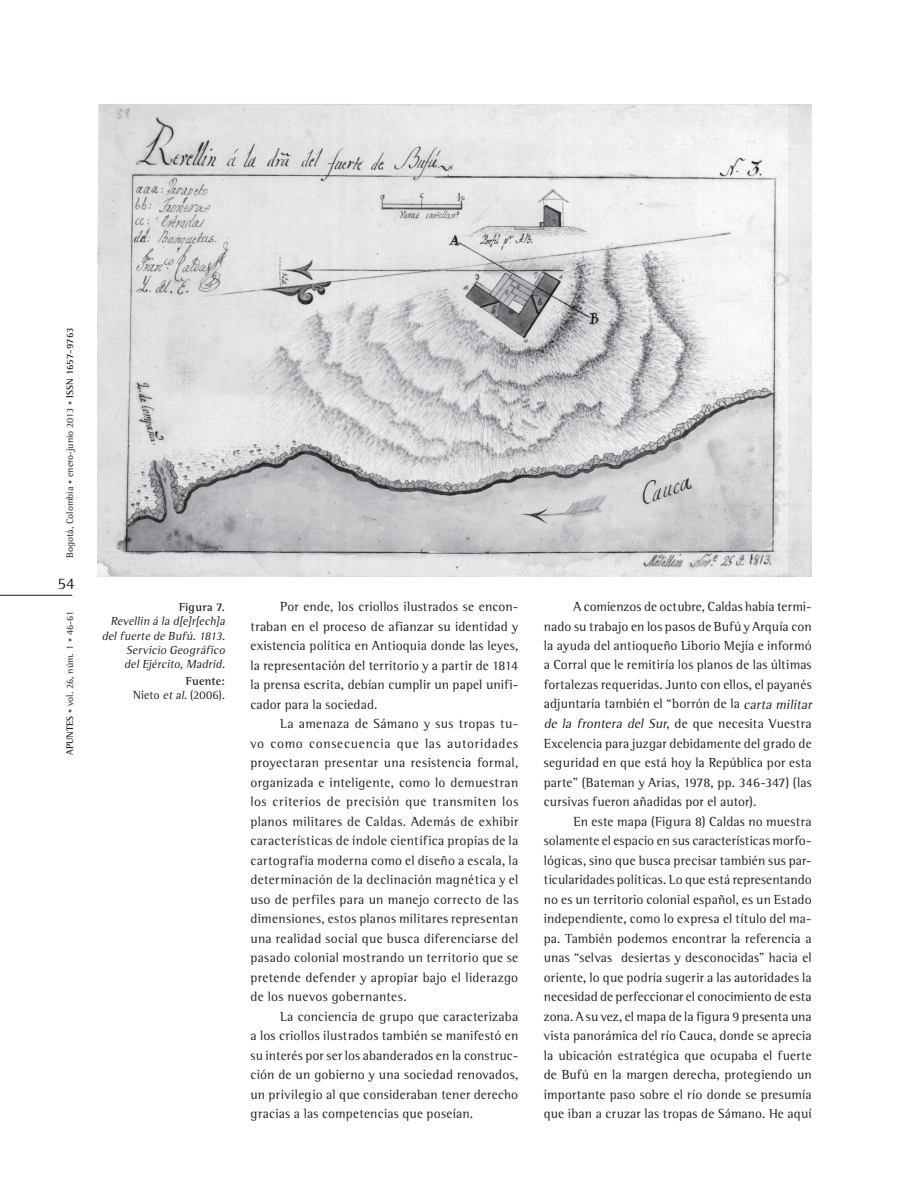
<style>
.page{position:relative;width:918px;height:1188px;background:#fff}
.page>*{position:absolute;margin:0;border:0;box-sizing:border-box;transform-origin:0 0}
.t1{font:16.5px "Agfa Rotis Semi Serif";color:#231f20}
.t2{font:13.5px/19.5px "Agfa Rotis Semi Serif";letter-spacing:.01em;color:#231f20;text-align:justify}
.t3{font:italic 12px/14.4px "Agfa Rotis Semi Serif";letter-spacing:.05em;color:#231f20;text-align:right}
.t4{font:12px/14.4px "Agfa Rotis Semi Serif";letter-spacing:.015em;color:#231f20;text-align:right}
.t5{font:700 12px "Agfa Rotis Semi Serif";letter-spacing:.015em;color:#231f20}
.t6{font:9.75px "Agfa Rotis Semi Serif";color:#231f20}
.s1{font-size:8.25px;color:#636366}
.s2{font-weight:700}
.s3{font-style:italic}
</style>
<div class="page">
<hr style="left:0;top:595px;width:72px;height:1px;background:#231f20">
<img style="left:98px;top:104px;width:714px;height:472px">
<p class="t6" style="left:64px;top:558px;width:232px;rotate:-90deg">Bogotá, Colombia <span class="s1">•</span> enero-junio 2013 <span class="s1">•</span> <span class="s2">ISSN 1657-9763</span></p>
<p class="t1" style="left:57px;top:574px;width:19px">54</p>
<p class="t6" style="left:64px;top:755px;width:145px;rotate:-90deg"><span class="s2">APUNTES</span> <span class="s1">•</span> vol. 26, núm. 1 <span class="s1">•</span> 46-61</p>
<p class="t2" style="left:250px;top:597px;width:269px;text-indent:30px">Por ende, los criollos ilustrados se encon&shy;traban en el proceso de afianzar su identidad y existencia política en Antioquia donde las leyes, la representación del territorio y a partir de 1814 la prensa escrita, debían cumplir un papel unifi&shy;cador para la sociedad.</p>
<p class="t5" style="left:179px;top:600px;width:47px">Figura 7.</p>
<p class="t3" style="left:102px;top:614px;width:127px">Revellin á la d[e]r[ech]a delfuerte de Bufú.1813.<br>Servicio Geográfico delEjército,Madrid.</p>
<p class="t4" style="left:133px;top:674px;width:93px"><span class="s2">Fuente:<br></span>Nieto <span class="s3">etal.</span>(2006).</p>
<p class="t2" style="left:250px;top:714px;width:269px;text-indent:30px">La amenaza de Sámano y sus tropas tu&shy;vo como consecuencia que las autoridades proyectaran presentar una resistencia formal, organizada e inteligente, como lo demuestran los criterios de precisión que transmiten los planos militares de Caldas. Además de exhibir características de índole científica propias de la cartografía moderna como el diseño a escala, la determinación de la declinación magnética y el uso de perfiles para un manejo correcto de las dimensiones, estos planos militares representan una realidad social que busca diferenciarse del pasado colonial mostrando un territorio que se pretende defender y apropiar bajo el liderazgo de los nuevos gobernantes.</p>
<p class="t2" style="left:250px;top:1006px;width:269px;text-indent:30px">La conciencia de grupo que caracterizaba a los criollos ilustrados también se manifestó en su interés por ser los abanderados en la construc&shy;ción de un gobierno y una sociedad renovados, un privilegio al que consideraban tener derecho gracias a las competencias que poseían.</p>
<p class="t2" style="left:544px;top:597px;width:272px;text-align:left;text-indent:30px">A comienzos de octubre, Caldas había termi&shy;nado su trabajo en los pasos de Bufú y Arquía con la ayuda del antioqueño Liborio Mejía e informó a Corral que le remitiría los planos de las últimas fortalezas requeridas. Junto con ellos, el payanés adjuntaría también el “borrón de la <span class="s3">carta militar de la frontera del Sur</span>, de que necesita Vuestra Excelencia para juzgar debidamente del grado de seguridad en que está hoy la República por esta parte” (Bateman y Arias, 1978, pp. 346-347) (las cursivas fueron añadidas por el autor).</p>
<p class="t2" style="left:544px;top:811px;width:269px;text-indent:30px">En este mapa (Figura 8) Caldas no muestra solamente el espacio en sus características morfo&shy;lógicas, sino que busca precisar también sus par&shy;ticularidades políticas. Lo que está representando no es un territorio colonial español, es un Estado independiente, como lo expresa el título del ma&shy;pa. También podemos encontrar la referencia a unas “selvas desiertas y desconocidas” hacia el oriente, lo que podría sugerir a las autoridades la necesidad de perfeccionar el conocimiento de esta zona. A su vez, el mapa de la figura 9 presenta una vista panorámica del río Cauca, donde se aprecia la ubicación estratégica que ocupaba el fuerte de Bufú en la margen derecha, protegiendo un importante paso sobre el río donde se presumía que iban a cruzar las tropas de Sámano. He aquí</p>
</div>
